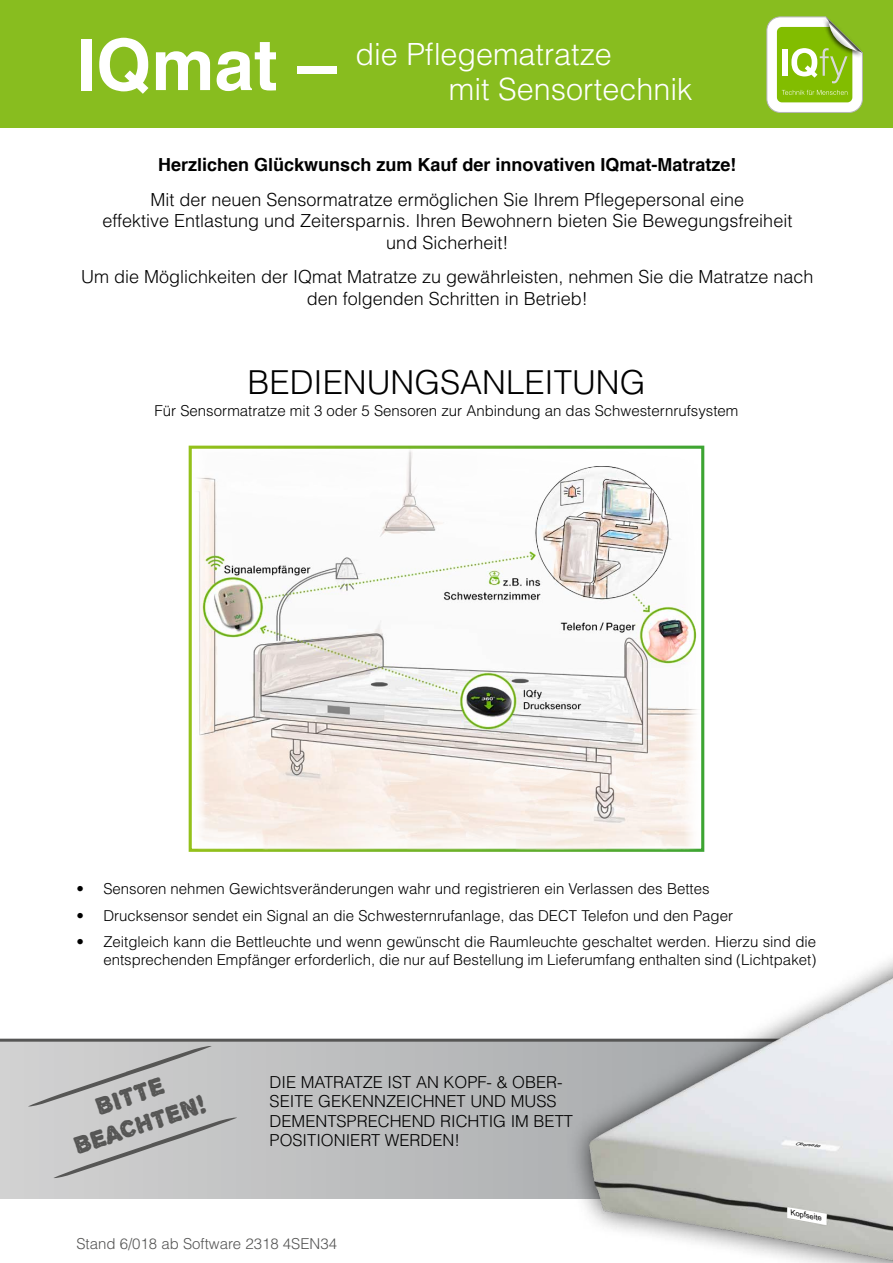
<style>
.page{position:relative;width:893px;height:1263px;background:#fff}
.page>*{position:absolute;margin:0;border:0;box-sizing:border-box;transform-origin:0 0}
.t1{font:700 71.1px "Helvetica";color:#fff}
.t2{font:300 33px "Helvetica LT Std";color:#000}
.t3{font:300 30.6px/35.5px "Helvetica LT Std";color:#fff}
.t4{font:26.55px/30.5px "Alpha Echo";color:#565655;text-align:center}
.t5{font:300 18px/21.6px "Helvetica LT Std";color:#000;text-align:center}
.t6{font:700 18px "Helvetica";color:#000}
.t7{font:300 16.5px/19.5px "Helvetica LT Std";color:#000}
.t8{font:300 15px/18px "Helvetica LT Std";color:#000;text-align:right}
.t9{font:300 15px "Helvetica LT Std";color:#565655}
.t10{font:italic 7.65px "Arial";color:#000}
.t11{font:italic 4.2px "Arial";color:#000;scale:1.35 1}
</style>
<div class="page">
<div style="left:0;top:0;width:893px;height:128px;background:#88bd1f"></div>
<svg style="left:0;top:1042px;width:566px;height:156px;background:#bebfc0"></svg>
<hr style="left:0;top:1039px;width:893px;height:3px;background:#565655">
<svg style="left:766px;top:17px;width:97px;height:96px;background:#b1d26a"></svg>
<div style="left:566px;top:944px;width:327px;height:319px;background:#000;opacity:.75"></div>
<img style="left:581px;top:969px;width:312px;height:294px">
<svg style="left:787px;top:1207px;width:39px;height:18px"></svg>
<img style="left:192px;top:447px;width:510px;height:403px">
<svg style="left:28px;top:1045px;width:184px;height:62px;background:#c3c4c4"></svg>
<svg style="left:53px;top:1117px;width:184px;height:61px;background:#c2c2c3"></svg>
<h1 class="t1" style="left:76px;top:22px;width:262px">IQmat –</h1>
<h3 class="t3" style="left:449px;top:36px;width:245px;text-indent:-93px">die Pflegematratze<br>mit Sensortechnik</h3>
<p class="t6" style="left:158px;top:154px;width:580px">Herzlichen Glückwunsch zum Kauf der innovativen IQmat-Matratze!</p>
<p class="t5" style="left:102px;top:188px;width:691px">Mit der neuen Sensormatratze ermöglichen Sie Ihrem Pflegepersonal eine<br>effektive Entlastung und Zeitersparnis. Ihren Bewohnern bieten Sie Bewegungsfreiheit und Sicherheit!</p>
<p class="t5" style="left:81px;top:266px;width:734px">Um die Möglichkeiten der IQmat Matratze zu gewährleisten, nehmen Sie die Matratze nach den folgenden Schritten in Betrieb!</p>
<h2 class="t2" style="left:248px;top:361px;width:399px">BEDIENUNGSANLEITUNG</h2>
<p class="t8" style="left:155px;top:401px;width:585px">Für Sensormatratze mit 3 oder 5 Sensoren zur Anbindung an das Schwesternrufsystem</p>
<p class="t8" style="left:76px;top:879px;width:635px">• Sensoren nehmen Gewichtsveränderungen wahr und registrieren ein Verlassen des Bettes</p>
<p class="t8" style="left:76px;top:906px;width:658px">• Drucksensor sendet ein Signal an die Schwesternrufanlage, das DECT Telefon und den Pager</p>
<p class="t8" style="left:76px;top:932px;width:741px">• Zeitgleich kann die Bettleuchte und wenn gewünscht die Raumleuchte geschaltet werden. Hierzu sind die entsprechenden Empfänger erforderlich, die nur auf Bestellung im Lieferumfang enthalten sind (Lichtpaket)</p>
<h3 class="t4" style="left:61px;top:1102px;width:138px;rotate:-18deg">BITTE<br>BEACHTEN!</h3>
<p class="t7" style="left:270px;top:1072px;width:305px">DIE MATRATZE IST AN KOPF- &amp; OBER-<br>SEITE GEKENNZEICHNET UND MUSS<br>DEMENTSPRECHEND RICHTIG IM BETT<br>POSITIONIERT WERDEN!</p>
<p class="t9" style="left:76px;top:1234px;width:262px">Stand 6/018 ab Software 2318 4SEN34</p>
<p class="t11" style="left:795px;top:1140px;width:20px;rotate:6deg">Oberseite</p>
<p class="t10" style="left:792px;top:1207px;width:33px;rotate:10deg">Kopfseite</p>
</div>
